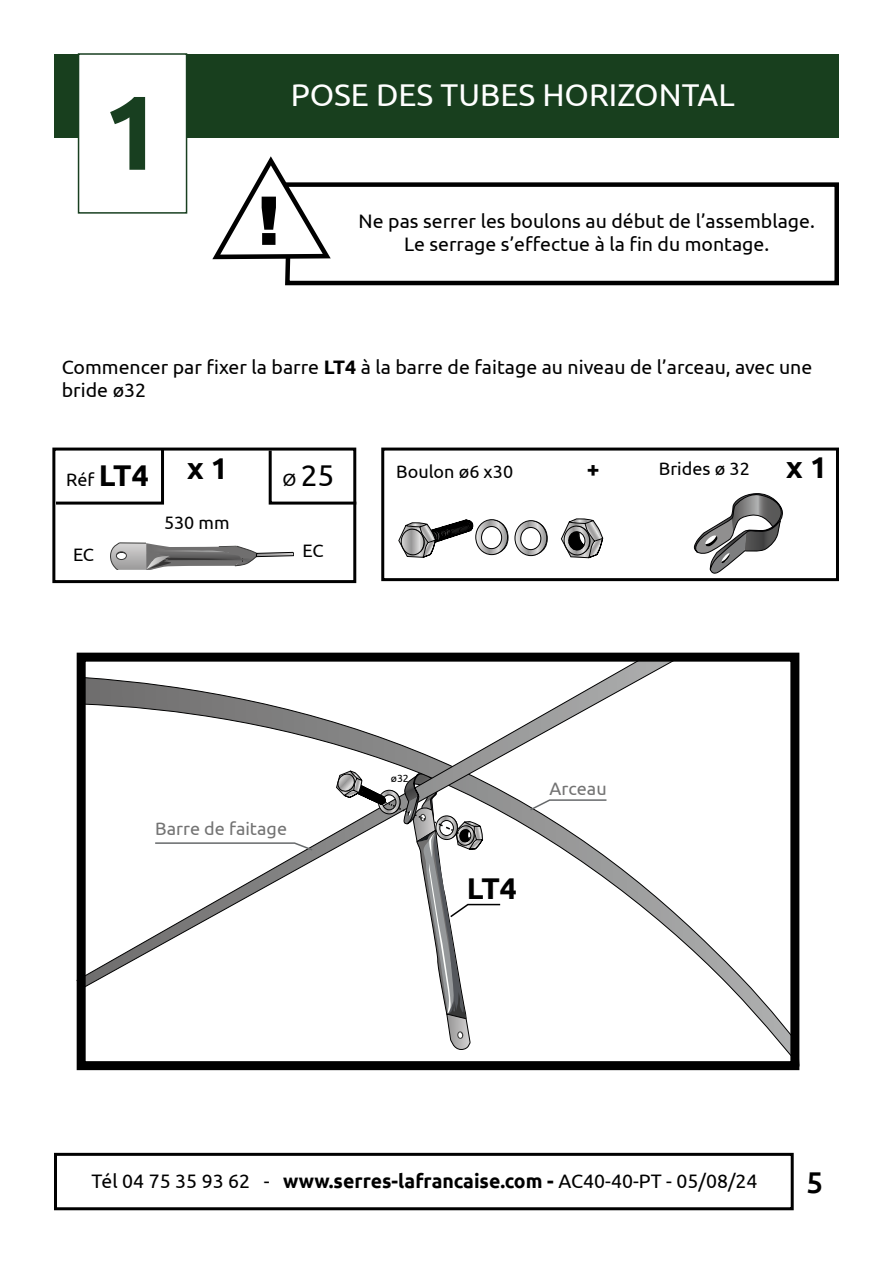
<style>
.page{position:relative;width:893px;height:1263px;background:#fff}
.page>*{position:absolute;margin:0;border:0;box-sizing:border-box;transform-origin:0 0}
.t1{font:700 105px "Ubuntu";color:#183f20}
.t2{font:31.5px "Ubuntu";color:#fff}
.t3{font:700 30px "Ubuntu";color:#000}
.t4{font:30px "Ubuntu";color:#000}
.t5{font:500 30px "Ubuntu";color:#000}
.t6{font:700 22.5px "Ubuntu";color:#000}
.t7{font:19.5px/22.5px "Ubuntu";color:#000;text-align:center}
.t8{font:18px "Ubuntu";color:#000}
.t9{font:18px "Ubuntu";color:#737373}
.t10{font:10.5px "Ubuntu";color:#000}
.s1{font-weight:700}
.s2{font-weight:700;font-size:30px}
.s3{font-size:18px}
</style>
<div class="page">
<div style="left:54px;top:1153px;width:740px;height:57px;border:3px solid #000"></div>
<svg style="left:457px;top:924px;width:332px;height:130px"></svg>
<svg style="left:87px;top:663px;width:600px;height:326px"></svg>
<div style="left:77px;top:653px;width:722px;height:417px;border:9px solid #000"></div>
<svg style="left:212px;top:156px;width:73px;height:103px"></svg>
<svg style="left:279px;top:180px;width:560px;height:106px"></svg>
<div style="left:54px;top:54px;width:785px;height:83px;background:#183f1e"></div>
<div style="left:78px;top:53px;width:109px;height:161px;background:#fff;border:2px solid #183f20"></div>
<svg style="left:694px;top:493px;width:89px;height:81px"></svg>
<div style="left:381px;top:448px;width:458px;height:133px;border:3px solid #000"></div>
<svg style="left:561px;top:519px;width:42px;height:39px"></svg>
<svg style="left:399px;top:519px;width:149px;height:38px"></svg>
<svg style="left:268px;top:448px;width:89px;height:58px"></svg>
<div style="left:52px;top:448px;width:304px;height:135px;border:3px solid #000"></div>
<svg style="left:53px;top:447px;width:113px;height:59px"></svg>
<svg style="left:110px;top:543px;width:184px;height:27px"></svg>
<svg style="left:336px;top:771px;width:166px;height:278px"></svg>
<svg style="left:528px;top:798px;width:80px;height:14px"></svg>
<svg style="left:154px;top:842px;width:160px;height:10px"></svg>
<h1 class="t1" style="left:103px;top:69px;width:61px">1</h1>
<h2 class="t2" style="left:291px;top:76px;width:445px">POSE DES TUBES HORIZONTAL</h2>
<p class="t7" style="left:359px;top:209px;width:458px">Ne pas serrer les boulons au début de l’assemblage.<br>Le serrage s’effectue à la fin du montage.</p>
<p class="t7" style="left:62px;top:356px;width:752px;text-align:left">Commencer par fixer la barre <span class="s1">LT4</span> à la barre de faitage au niveau de l’arceau, avec une bride ø32</p>
<p class="t8" style="left:66px;top:469px;width:84px">Réf <span class="s2">LT4</span></p>
<h3 class="t4" style="left:283px;top:457px;width:54px"><span class="s3">Ø</span> 25</h3>
<p class="t8" style="left:396px;top:460px;width:118px">Boulon ø6 x30</p>
<h3 class="t3" style="left:786px;top:449px;width:42px">x 1</h3>
<h3 class="t3" style="left:187px;top:450px;width:42px">x 1</h3>
<p class="t8" style="left:659px;top:457px;width:93px">Brides ø 32</p>
<p class="t6" style="left:587px;top:455px;width:14px">+</p>
<p class="t8" style="left:73px;top:544px;width:22px">EC</p>
<p class="t8" style="left:164px;top:512px;width:67px">530 mm</p>
<p class="t8" style="left:303px;top:539px;width:22px">EC</p>
<p class="t9" style="left:155px;top:817px;width:133px">Barre de faitage</p>
<p class="t10" style="left:391px;top:772px;width:20px">ø32</p>
<h3 class="t3" style="left:467px;top:870px;width:52px">LT4</h3>
<p class="t9" style="left:550px;top:778px;width:59px">Arceau</p>
<p class="t7" style="left:92px;top:1169px;width:667px">Tél 04 75 35 93 62 - <span class="s1">www.serres-lafrancaise.com -</span> AC40-40-PT - 05/08/24</p>
<h3 class="t5" style="left:806px;top:1163px;width:19px">5</h3>
</div>
